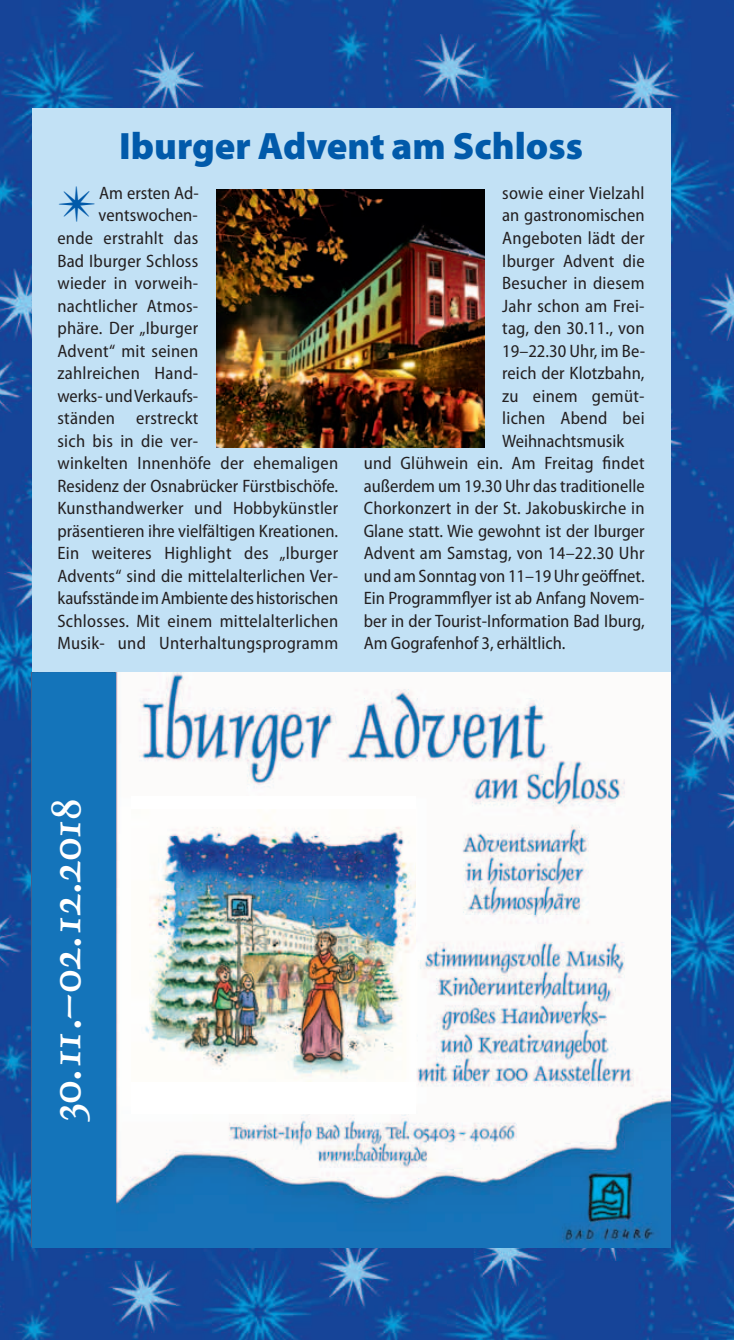
<style>
.page{position:relative;width:734px;height:1340px;background:#fff}
.page>*{position:absolute;margin:0;border:0;box-sizing:border-box;transform-origin:0 0}
.t1{font:49.5px "Delphin LT Std 2";letter-spacing:-.075em;color:#fff}
.t2{font:900 38.25px "Myriad Pro";color:#015aaa}
.t3{font:semi-condensed 18px "Myriad Pro";letter-spacing:.01em;color:#231f20}
.t4{font:semi-condensed 18px "Myriad Pro";letter-spacing:-.01em;color:#231f20}
</style>
<div class="page">
<img style="left:0;top:0;width:733px;height:1339px">
<div style="left:32px;top:108px;width:638px;height:1138px;background:#c2e1f5"></div>
<img style="left:216px;top:189px;width:268px;height:258px">
<img style="left:32px;top:672px;width:638px;height:574px">
<div style="left:131px;top:796px;width:284px;height:317px;background:#fff"></div>
<img style="left:145px;top:827px;width:270px;height:254px">
<div style="left:32px;top:673px;width:84px;height:574px;background:#1474ba"></div>
<p class="t2" style="left:119px;top:132px;width:465px">Iburger Advent am Schloss</p>
<p class="t3" style="left:99px;top:186px;width:101px">Am ersten Ad-</p>
<p class="t3" style="left:98px;top:209px;width:101px">ventswochen-</p>
<p class="t3" style="left:57px;top:231px;width:142px">ende erstrahlt das</p>
<p class="t3" style="left:57px;top:254px;width:142px">Bad Iburger Schloss</p>
<p class="t3" style="left:57px;top:276px;width:142px">wieder in vorweih -</p>
<p class="t3" style="left:57px;top:299px;width:142px">nachtlicher Atmos -</p>
<p class="t3" style="left:57px;top:321px;width:142px">phäre. Der „Iburger</p>
<p class="t3" style="left:57px;top:344px;width:142px">Advent“ mit seinen</p>
<p class="t3" style="left:57px;top:366px;width:142px">zahl reichen Hand-</p>
<p class="t3" style="left:57px;top:389px;width:142px">werks- und Verkaufs-</p>
<p class="t3" style="left:57px;top:411px;width:142px">ständen erstreckt</p>
<p class="t3" style="left:57px;top:434px;width:142px">sich bis in die ver -</p>
<p class="t3" style="left:57px;top:456px;width:282px">winkelten Innenhöfe der ehemaligen</p>
<p class="t3" style="left:57px;top:479px;width:282px">Residenz der Osnabrücker Fürstbischöfe.</p>
<p class="t3" style="left:57px;top:501px;width:282px">Kunsthandwerker und Hobbykünstler</p>
<p class="t3" style="left:57px;top:524px;width:282px">präsentieren ihre vielfäl tigen Kreationen.</p>
<p class="t3" style="left:57px;top:546px;width:282px">Ein weiteres Highlight des „Iburger</p>
<p class="t3" style="left:57px;top:569px;width:282px">Advents“ sind die mittel alterlichen Ver-</p>
<p class="t4" style="left:57px;top:591px;width:282px">kaufsstände im Ambiente des historischen</p>
<p class="t3" style="left:57px;top:614px;width:282px">Schlosses. Mit einem mittelalterlichen</p>
<p class="t3" style="left:57px;top:636px;width:282px">Musik- und Unterhaltungsprogramm</p>
<p class="t3" style="left:502px;top:186px;width:144px">sowie einer Vielzahl</p>
<p class="t3" style="left:502px;top:209px;width:144px">an gastronomischen</p>
<p class="t3" style="left:502px;top:231px;width:144px">Angeboten lädt der</p>
<p class="t3" style="left:502px;top:254px;width:144px">Iburger Advent die</p>
<p class="t3" style="left:502px;top:276px;width:144px">Besucher in diesem</p>
<p class="t3" style="left:502px;top:299px;width:144px">Jahr schon am Frei-</p>
<p class="t3" style="left:502px;top:321px;width:144px">tag, den 30.11., von</p>
<p class="t3" style="left:502px;top:344px;width:144px">19–22.30 Uhr, im Be-</p>
<p class="t3" style="left:502px;top:366px;width:144px">reich der Klotzbahn,</p>
<p class="t3" style="left:502px;top:389px;width:144px">zu einem gemüt-</p>
<p class="t3" style="left:502px;top:411px;width:144px">lichen Abend bei</p>
<p class="t3" style="left:502px;top:434px;width:123px">Weihnachtsmusik</p>
<p class="t3" style="left:364px;top:456px;width:282px">und Glühwein ein. Am Freitag findet</p>
<p class="t3" style="left:364px;top:479px;width:282px">außerdem um 19.30 Uhr das tra ditionelle</p>
<p class="t3" style="left:364px;top:501px;width:282px">Chorkonzert in der St. Jakobuskirche in</p>
<p class="t3" style="left:364px;top:524px;width:282px">Glane statt. Wie gewohnt ist der Iburger</p>
<p class="t3" style="left:364px;top:546px;width:282px">Advent am Samstag, von 14–22.30 Uhr</p>
<p class="t3" style="left:364px;top:569px;width:282px">und am Sonntag von 11–19 Uhr geöffnet.</p>
<p class="t3" style="left:364px;top:591px;width:282px">Ein Programmflyer ist ab Anfang Novem-</p>
<p class="t3" style="left:364px;top:614px;width:282px">ber in der Tourist-Information Bad Iburg,</p>
<p class="t3" style="left:364px;top:636px;width:203px">Am Gografenhof 3, erhältlich.</p>
<p class="t1" style="left:34px;top:1123px;width:328px;rotate:-90deg">30.11.–02.12.2018</p>
</div>
